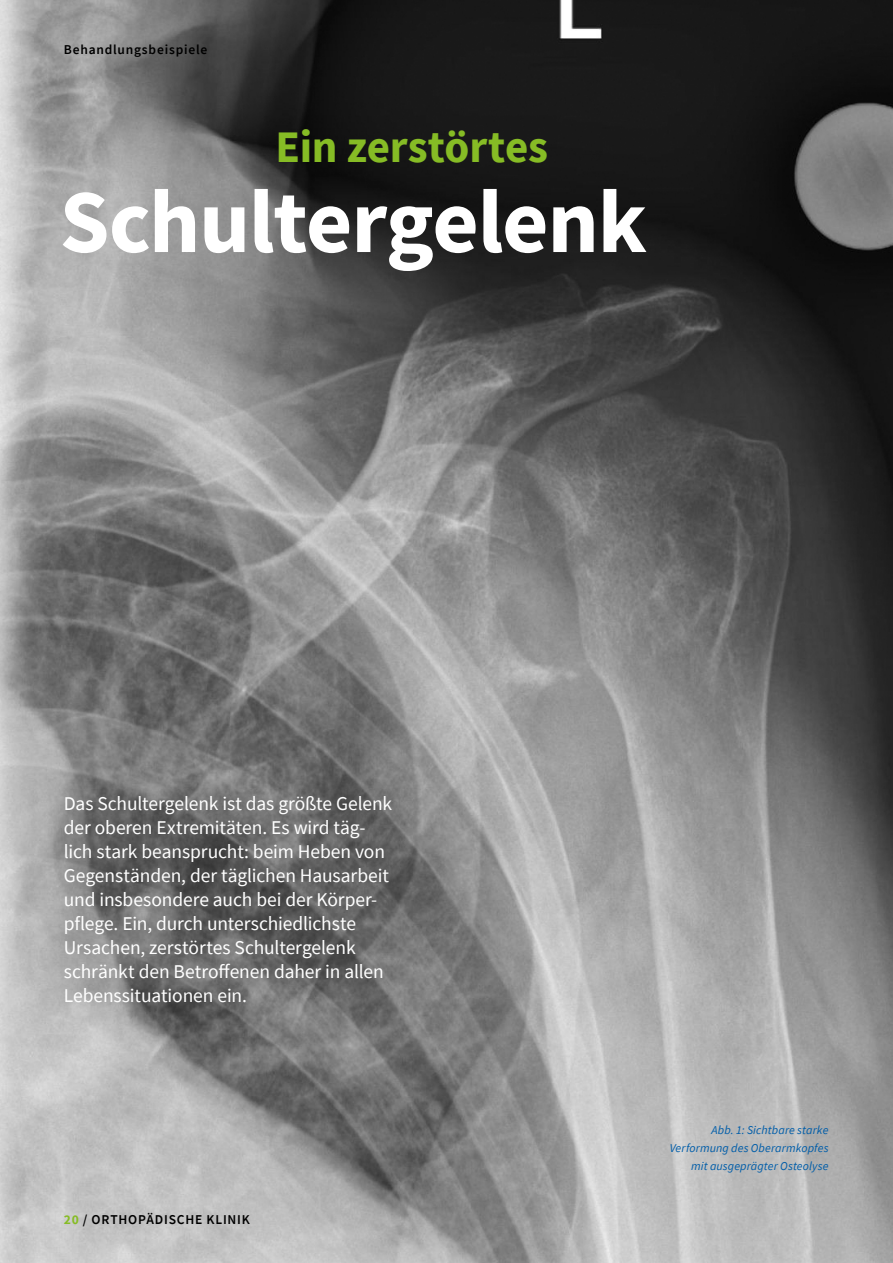
<style>
.page{position:relative;width:893px;height:1263px;background:#fff}
.page>*{position:absolute;margin:0;border:0;box-sizing:border-box;transform-origin:0 0}
.t1{font:700 90px "Source Sans Pro";letter-spacing:-.015em;color:#fff}
.t2{font:700 45px "Source Sans Pro";letter-spacing:-.005em;color:#86bc25}
.t3{font:19.5px/24px "Source Sans Pro";letter-spacing:-.005em;color:#fff}
.t4{font:600 13.5px "Source Sans Pro";letter-spacing:.055em;color:#000}
.t5{font:italic 12px/18px "Source Sans Pro";letter-spacing:.01em;color:#005da9;text-align:right}
.s1{font-weight:700;color:#86bc25}
</style>
<div class="page">
<img style="left:0;top:0;width:893px;height:1263px">
<div style="left:42px;top:774px;width:371px;height:251px;background:#000;opacity:.75"></div>
<p class="t4" style="left:64px;top:41px;width:145px">Behandlungsbeispiele</p>
<h2 class="t2" style="left:276px;top:117px;width:274px">Ein zerstörtes</h2>
<h1 class="t1" style="left:60px;top:161px;width:589px">Schultergelenk</h1>
<p class="t3" style="left:64px;top:791px;width:330px">Das Schultergelenk ist das größte Gelenk der oberen Extremitäten. Es wird täg&shy;lich stark beansprucht: beim Heben von Gegenständen, der täglichen Hausarbeit und insbesondere auch bei der Körper&shy;pflege. Ein, durch unterschiedlichste Ursachen, zerstörtes Schultergelenk schränkt den Betroffenen daher in allen Lebenssituationen ein.</p>
<p class="t4" style="left:64px;top:1211px;width:188px"><span class="s1">20</span> / ORTHOPÄDISCHE KLINIK</p>
<p class="t5" style="left:670px;top:1121px;width:160px">Abb. 1: Sichtbare starke<br>Verformung des Oberarmkopfes mit ausgeprägter Osteolyse</p>
</div>
